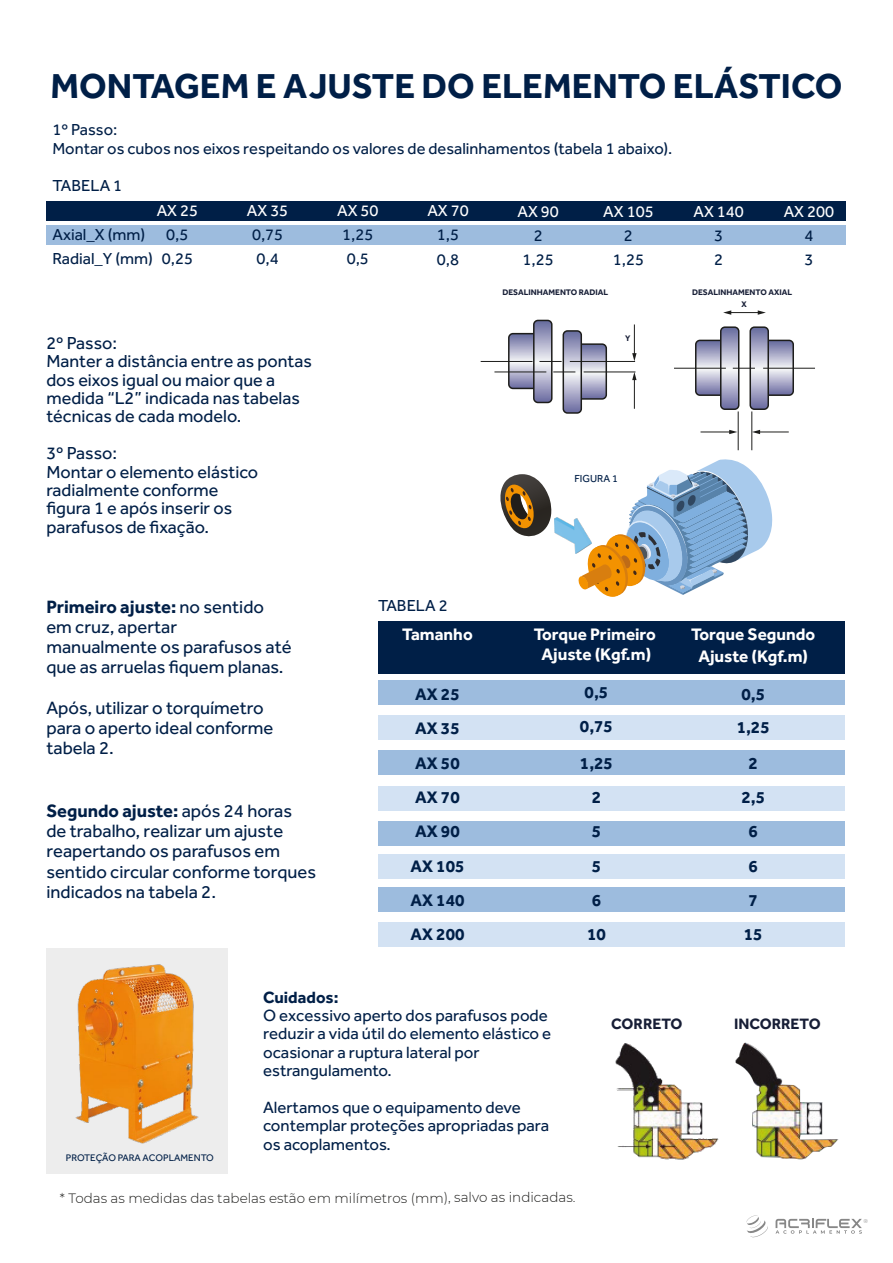
<style>
.page{position:relative;width:893px;height:1263px;background:#fff}
.page>*{position:absolute;margin:0;border:0;box-sizing:border-box;transform-origin:0 0}
.t1{font:700 35.85px "Effra";color:#001f47}
.t2{font:18.45px/20.1px "Effra";color:#001f47}
.t3{font:18px/18.5px "Effra";color:#001f47}
.t4{font:700 17.25px/34.3px "Effra";color:#001f47}
.t5{font:700 17.25px/20px "Effra";color:#fff;text-align:center}
.t6{font:16.8px/18.3px "Effra";color:#001f47}
.t7{font:700 16.8px "Effra";color:#001f47}
.t8{font:16.5px/24px "Effra";color:#001f47}
.t9{font:16.5px "Effra";color:#fff}
.t10{font:700 15.6px "Effra";color:#171e36}
.t11{font:300 13.5px "Montserrat";color:#1d1d1b}
.t12{font:10.5px "Effra";color:#001f47}
.t13{font:9.9px "Effra";color:#001f47}
.t14{font:700 8.4px "Effra";color:#171e36}
.t15{font:5.55px "Montserrat";color:#878787}
.s1{font-weight:700}
</style>
<div class="page">
<div style="left:378px;top:680px;width:466px;height:24px;background:#9dbcde"></div>
<div style="left:378px;top:622px;width:466px;height:52px;background:#001f47"></div>
<div style="left:378px;top:715px;width:466px;height:24px;background:#d3e2f3"></div>
<div style="left:378px;top:751px;width:466px;height:24px;background:#9dbcde"></div>
<div style="left:378px;top:786px;width:466px;height:24px;background:#d3e2f3"></div>
<div style="left:378px;top:854px;width:466px;height:24px;background:#d3e2f3"></div>
<div style="left:378px;top:923px;width:466px;height:24px;background:#d3e2f3"></div>
<div style="left:378px;top:821px;width:466px;height:24px;background:#9dbcde"></div>
<div style="left:378px;top:888px;width:466px;height:24px;background:#9dbcde"></div>
<div style="left:46px;top:225px;width:799px;height:20px;background:#9dbcde"></div>
<div style="left:46px;top:201px;width:799px;height:19px;background:#001f47"></div>
<div style="left:46px;top:948px;width:182px;height:226px;background:#ededed"></div>
<img style="left:75px;top:964px;width:124px;height:180px">
<img style="left:615px;top:1042px;width:224px;height:118px">
<svg style="left:500px;top:474px;width:52px;height:63px"></svg>
<img style="left:554px;top:518px;width:24px;height:36px">
<svg style="left:578px;top:459px;width:194px;height:138px"></svg>
<div style="left:695px;top:340px;width:39px;height:56px;border:2px solid #1d1d1b;border-radius:4px"></div>
<div style="left:720px;top:326px;width:19px;height:84px;border:2px solid #1d1d1b;border-radius:4px"></div>
<div style="left:755px;top:340px;width:39px;height:56px;border:2px solid #1d1d1b;border-radius:4px"></div>
<div style="left:749px;top:326px;width:20px;height:84px;border:2px solid #1d1d1b;border-radius:4px"></div>
<hr style="left:674px;top:368px;width:52px;height:1px;background:#1d1d1b">
<hr style="left:763px;top:368px;width:52px;height:1px;background:#1d1d1b">
<svg style="left:696px;top:327px;width:97px;height:82px"></svg>
<div style="left:508px;top:333px;width:39px;height:56px;border:2px solid #1d1d1b;border-radius:4px"></div>
<div style="left:568px;top:343px;width:39px;height:57px;border:2px solid #1d1d1b;border-radius:4px"></div>
<div style="left:563px;top:330px;width:19px;height:84px;border:2px solid #1d1d1b;border-radius:4px"></div>
<hr style="left:481px;top:361px;width:52px;height:1px;background:#1d1d1b">
<hr style="left:570px;top:361px;width:65px;height:1px;background:#1d1d1b">
<hr style="left:494px;top:372px;width:52px;height:1px;background:#1d1d1b">
<hr style="left:584px;top:372px;width:51px;height:1px;background:#1d1d1b">
<svg style="left:509px;top:320px;width:97px;height:93px"></svg>
<svg style="left:723px;top:310px;width:43px;height:5px"></svg>
<hr style="left:759px;top:432px;width:30px;height:1px;background:#1d1d1b">
<svg style="left:753px;top:430px;width:7px;height:4px"></svg>
<hr style="left:634px;top:379px;width:1px;height:30px;background:#1d1d1b">
<svg style="left:632px;top:372px;width:5px;height:8px"></svg>
<hr style="left:634px;top:324px;width:1px;height:31px;background:#1d1d1b">
<svg style="left:632px;top:353px;width:5px;height:8px"></svg>
<hr style="left:700px;top:432px;width:31px;height:1px;background:#1d1d1b">
<svg style="left:729px;top:430px;width:8px;height:4px"></svg>
<hr style="left:738px;top:411px;width:1px;height:39px;background:#1d1d1b">
<svg style="left:752px;top:411px;width:1px;height:39px"></svg>
<hr style="left:751px;top:411px;width:1px;height:39px;background:#1d1d1b">
<svg style="left:746px;top:1215px;width:22px;height:23px"></svg>
<svg style="left:775px;top:1219px;width:87px;height:15px"></svg>
<h1 class="t1" style="left:51px;top:64px;width:793px">MONTAGEM E AJUSTE DO ELEMENTO ELÁSTICO</h1>
<p class="t8" style="left:52px;top:121px;width:622px;line-height:18px">1º Passo:<br>Montar os cubos nos eixos respeitando os valores de desalinhamentos (tabela 1 abaixo).</p>
<p class="t8" style="left:52px;top:173px;width:71px">TABELA 1</p>
<p class="t8" style="left:52px;top:223px;width:102px">Axial_X (mm)<br>Radial_Y (mm)</p>
<p class="t9" style="left:157px;top:201px;width:43px">AX 25</p>
<p class="t8" style="left:162px;top:223px;width:33px">0,5<br>0,25</p>
<p class="t9" style="left:247px;top:201px;width:43px">AX 35</p>
<p class="t8" style="left:252px;top:223px;width:33px">0,75<br>0,4</p>
<p class="t9" style="left:337px;top:201px;width:43px">AX 50</p>
<p class="t8" style="left:342px;top:223px;width:33px">1,25<br>0,5</p>
<p class="t3" style="left:46px;top:333px;width:267px">2º Passo:<br>Manter a distância entre as pontas dos eixos igual ou maior que a medida “L2” indicada nas tabelas técnicas de cada modelo.</p>
<p class="t3" style="left:46px;top:444px;width:213px">3º Passo:<br>Montar o elemento elástico radialmente conforme figura 1 e após inserir os parafusos de fixação.</p>
<p class="t9" style="left:427px;top:201px;width:43px">AX 70</p>
<p class="t8" style="left:437px;top:223px;width:24px">1,5<br>0,8</p>
<p class="t9" style="left:517px;top:201px;width:43px">AX 90</p>
<p class="t8" style="left:523px;top:223px;width:33px;text-align:center">2<br>1,25</p>
<p class="t9" style="left:603px;top:201px;width:52px">AX 105</p>
<p class="t8" style="left:613px;top:223px;width:33px;text-align:center">2<br>1,25</p>
<p class="t9" style="left:693px;top:201px;width:52px">AX 140</p>
<p class="t8" style="left:714px;top:223px;width:10px">3<br>2</p>
<p class="t9" style="left:784px;top:201px;width:52px">AX 200</p>
<p class="t8" style="left:804px;top:223px;width:10px">4<br>3</p>
<p class="t14" style="left:502px;top:287px;width:107px">DESALINHAMENTO RADIAL</p>
<p class="t14" style="left:692px;top:287px;width:102px">DESALINHAMENTO AXIAL</p>
<p class="t14" style="left:625px;top:333px;width:7px">Y</p>
<p class="t14" style="left:741px;top:299px;width:7px">X</p>
<p class="t12" style="left:574px;top:473px;width:45px">FIGURA 1</p>
<p class="t2" style="left:46px;top:596px;width:247px"><span class="s1">Primeiro ajuste:</span> no sentido em cruz, apertar manualmente os parafusos até que as arruelas fiquem planas.</p>
<p class="t2" style="left:46px;top:697px;width:229px">Após, utilizar o torquímetro para o aperto ideal conforme tabela 2.</p>
<p class="t2" style="left:46px;top:801px;width:271px"><span class="s1">Segundo ajuste:</span> após 24 horas de trabalho, realizar um ajuste reapertando os parafusos em sentido circular conforme torques indicados na tabela 2.</p>
<p class="t8" style="left:378px;top:593px;width:71px">TABELA 2</p>
<p class="t5" style="left:402px;top:624px;width:72px">Tamanho</p>
<p class="t4" style="left:410px;top:676px;width:55px">AX 25<br>AX 35<br>AX 50<br>AX 70<br>AX 90<br>AX 105<br>AX 140<br>AX 200</p>
<p class="t5" style="left:534px;top:624px;width:124px">Torque Primeiro<br>Ajuste (Kgf.m)</p>
<p class="t4" style="left:580px;top:675px;width:35px">0,5<br>0,75</p>
<p class="t4" style="left:580px;top:745px;width:35px;text-align:center">1,25<br>2<br>5<br>5<br>6<br>10</p>
<p class="t5" style="left:691px;top:623px;width:126px;line-height:21.8px">Torque Segundo<br>Ajuste (Kgf.m)</p>
<p class="t4" style="left:737px;top:677px;width:35px;line-height:32.5px">0,5<br>1,25</p>
<p class="t4" style="left:741px;top:745px;width:25px;text-align:center">2<br>2,5<br>6<br>6<br>7<br>15</p>
<p class="t13" style="left:66px;top:1151px;width:149px">PROTEÇÃO PARA ACOPLAMENTO</p>
<p class="t7" style="left:263px;top:987px;width:77px">Cuidados:</p>
<p class="t6" style="left:263px;top:1006px;width:290px">O excessivo aperto dos parafusos pode reduzir a vida útil do elemento elástico e ocasionar a ruptura lateral por estrangulamento.</p>
<p class="t6" style="left:263px;top:1098px;width:288px">Alertamos que o equipamento deve contemplar proteções apropriadas para os acoplamentos.</p>
<p class="t11" style="left:60px;top:1189px;width:517px">* Todas as medidas das tabelas estão em milímetros (mm), salvo as indicadas.</p>
<p class="t10" style="left:611px;top:1014px;width:73px">CORRETO</p>
<p class="t10" style="left:734px;top:1014px;width:88px">INCORRETO</p>
<p class="t15" style="left:863px;top:1217px;width:6px">®</p>
</div>
